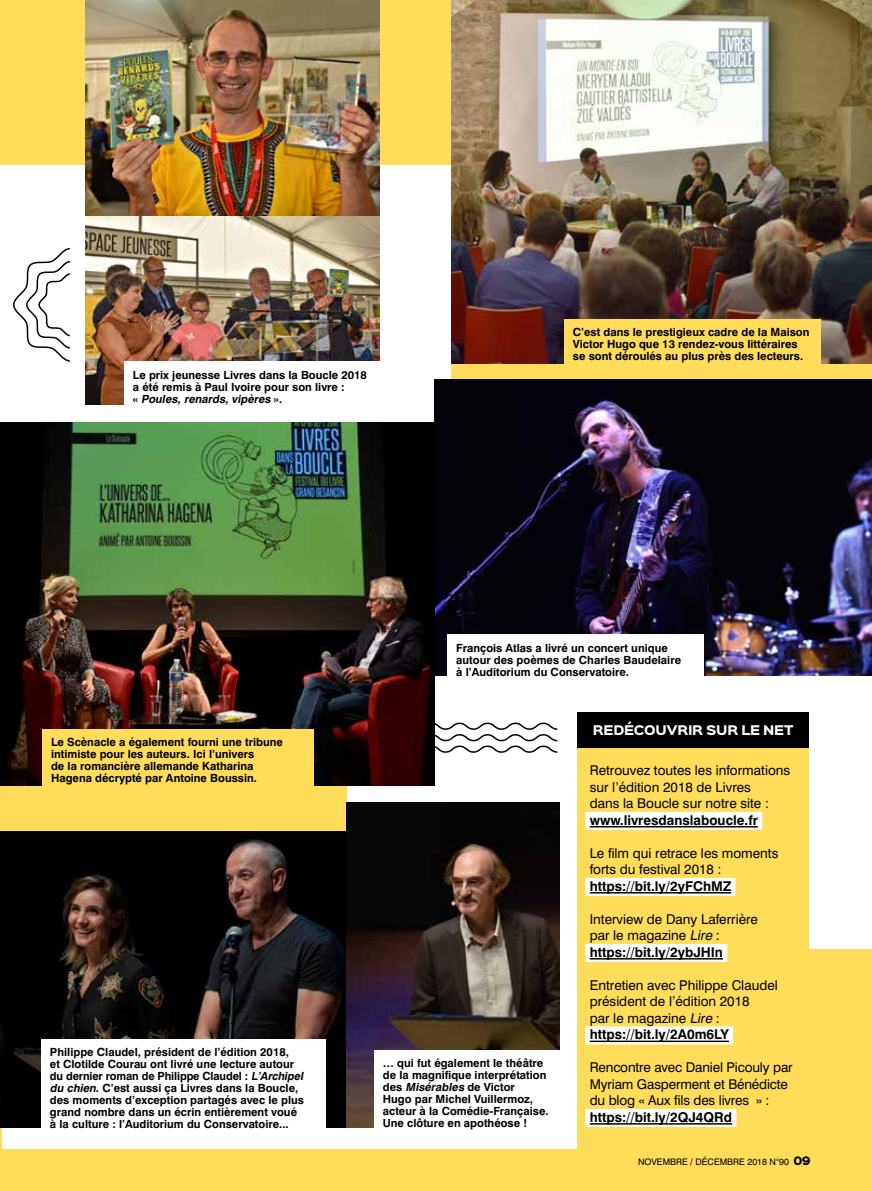
<style>
.page{position:relative;width:872px;height:1191px;background:#ffdc5a}
.page>*{position:absolute;margin:0;border:0;box-sizing:border-box;transform-origin:0 0}
.t1{font:13.5px/16.5px "Swiss 721 BT";color:#000}
.t2{font:700 13.5px "Swiss 721 BT";color:#000}
.t3{font:900 12px "Sinkin Sans 800";letter-spacing:-.025em;color:#fff}
.t4{font:700 11.25px/12px "Swiss 721 BT";color:#000}
.t5{font:9px "Swiss 721 BT";color:#000}
.s1{font-style:italic}
.s2{font-weight:700}
.s3{font-family:"Sinkin Sans 800";font-weight:900;font-size:10.5px}
</style>
<div class="page">
<div style="left:0;top:165px;width:872px;height:983px;background:#fff"></div>
<img style="left:86px;top:0;width:294px;height:216px">
<img style="left:86px;top:216px;width:294px;height:189px">
<div style="left:807px;top:949px;width:65px;height:202px;background:#ffdc5a"></div>
<hr style="left:0;top:1034px;width:2px;height:157px;background:#ffdc5a">
<div style="left:0;top:694px;width:347px;height:202px;background:#ffdc5a"></div>
<div style="left:452px;top:209px;width:420px;height:202px;background:#ffdc5a"></div>
<img style="left:452px;top:0;width:420px;height:363px">
<img style="left:0;top:831px;width:347px;height:296px">
<img style="left:434px;top:379px;width:438px;height:296px">
<img style="left:347px;top:803px;width:213px;height:324px">
<div style="left:124px;top:362px;width:257px;height:49px;background:#fff"></div>
<div style="left:564px;top:319px;width:256px;height:50px;background:#ffdc5a"></div>
<div style="left:41px;top:1039px;width:285px;height:97px;background:#fff"></div>
<div style="left:448px;top:634px;width:256px;height:50px;background:#fff"></div>
<div style="left:374px;top:1049px;width:188px;height:86px;background:#fff"></div>
<div style="left:577px;top:713px;width:231px;height:35px;background:#000"></div>
<div style="left:577px;top:748px;width:231px;height:402px;background:#ffdc5a"></div>
<div style="left:585px;top:812px;width:177px;height:18px;background:#fff"></div>
<hr style="left:590px;top:826px;width:168px;height:1px;background:#000">
<div style="left:585px;top:878px;width:150px;height:18px;background:#fff"></div>
<hr style="left:590px;top:892px;width:141px;height:1px;background:#000">
<div style="left:585px;top:944px;width:142px;height:18px;background:#fff"></div>
<hr style="left:590px;top:958px;width:133px;height:1px;background:#000">
<div style="left:585px;top:1026px;width:148px;height:18px;background:#fff"></div>
<hr style="left:590px;top:1040px;width:139px;height:2px;background:#000">
<div style="left:585px;top:1109px;width:151px;height:18px;background:#fff"></div>
<hr style="left:590px;top:1123px;width:142px;height:1px;background:#000">
<svg style="left:434px;top:722px;width:124px;height:31px"></svg>
<img style="left:0;top:422px;width:434px;height:363px">
<div style="left:43px;top:729px;width:271px;height:67px;background:#ffdc5a"></div>
<svg style="left:13px;top:248px;width:57px;height:114px"></svg>
<p class="t4" style="left:133px;top:368px;width:236px">Le prix jeunesse Livres dans la Boucle 2018 a été remis à Paul Ivoire pour son livre :<br>« <span class="s1">Poules, renards, vipères</span> » .</p>
<p class="t4" style="left:573px;top:326px;width:238px">C’est dans le prestigieux cadre de la Maison<br>Victor Hugo que 13 rendez-vous littéraires se sont déroulés au plus près des lecteurs.</p>
<p class="t4" style="left:51px;top:736px;width:233px">Le Scènacle a également fourni une tribune intimiste pour les auteurs. Ici l’univers<br>de la romancière allemande Katharina Hagena décrypté par Antoine Boussin.</p>
<p class="t4" style="left:50px;top:1046px;width:257px">Philippe Claudel, président de l’édition 2018,<br>et Clotilde Courau ont livré une lecture autour du dernier roman de Philippe Claudel : <span class="s1">L’Archipel du chien</span>. C’est aussi ça Livres dans la Boucle, des moments d’exception partagés avec le plus grand nombre dans un écrin entièrement voué à la culture : l’Auditorium du Conservatoire...</p>
<p class="t4" style="left:456px;top:641px;width:226px">François Atlas a livré un concert unique autour des poèmes de Charles Baudelaire à l’Auditorium du Conservatoire.</p>
<p class="t4" style="left:383px;top:1056px;width:167px">… qui fut également le théâtre de la magnifique interprétation d e s <span class="s1">Misérables</span> d e V i ct o r<br>Hugo par Michel Vuillermoz, acteur à la Comédie-Française.<br>Une clôture en apothéose !</p>
<p class="t3" style="left:593px;top:724px;width:202px">REDÉCOUVRIR SUR LE NET</p>
<p class="t1" style="left:590px;top:762px;width:202px">Retrouvez toutes les informations sur l’édition 2018 de Livres<br>dans la Boucle sur notre site :</p>
<p class="t2" style="left:590px;top:811px;width:170px">www.livresdanslaboucle.fr</p>
<p class="t1" style="left:590px;top:844px;width:190px">Le film qui retrace les moments forts du festival 2018 :</p>
<p class="t2" style="left:590px;top:877px;width:143px">https://bit.ly/2yFChMZ</p>
<p class="t1" style="left:590px;top:910px;width:170px">Interview de Dany Laferrière par le magazine <span class="s1">Lire</span>: <span class="s2">https://bit.ly/2ybJHIn</span></p>
<p class="t1" style="left:590px;top:976px;width:190px">Entretien avec Philippe Claudel président de l’édition 2018<br>par le magazine <span class="s1">Lire</span>: <span class="s2">https://bit.ly/2A0m6LY</span></p>
<p class="t1" style="left:590px;top:1059px;width:204px">Rencontre avec Daniel Picouly par<br>Myriam Gasperment et Bénédicte du blog « Aux fils des livres » :</p>
<p class="t2" style="left:590px;top:1108px;width:144px">https://bit.ly/2QJ4QRd</p>
<p class="t5" style="left:638px;top:1156px;width:174px">NOVEMBRE / DÉCEMBRE 2018 N°90 <span class="s3">09</span></p>
</div>
